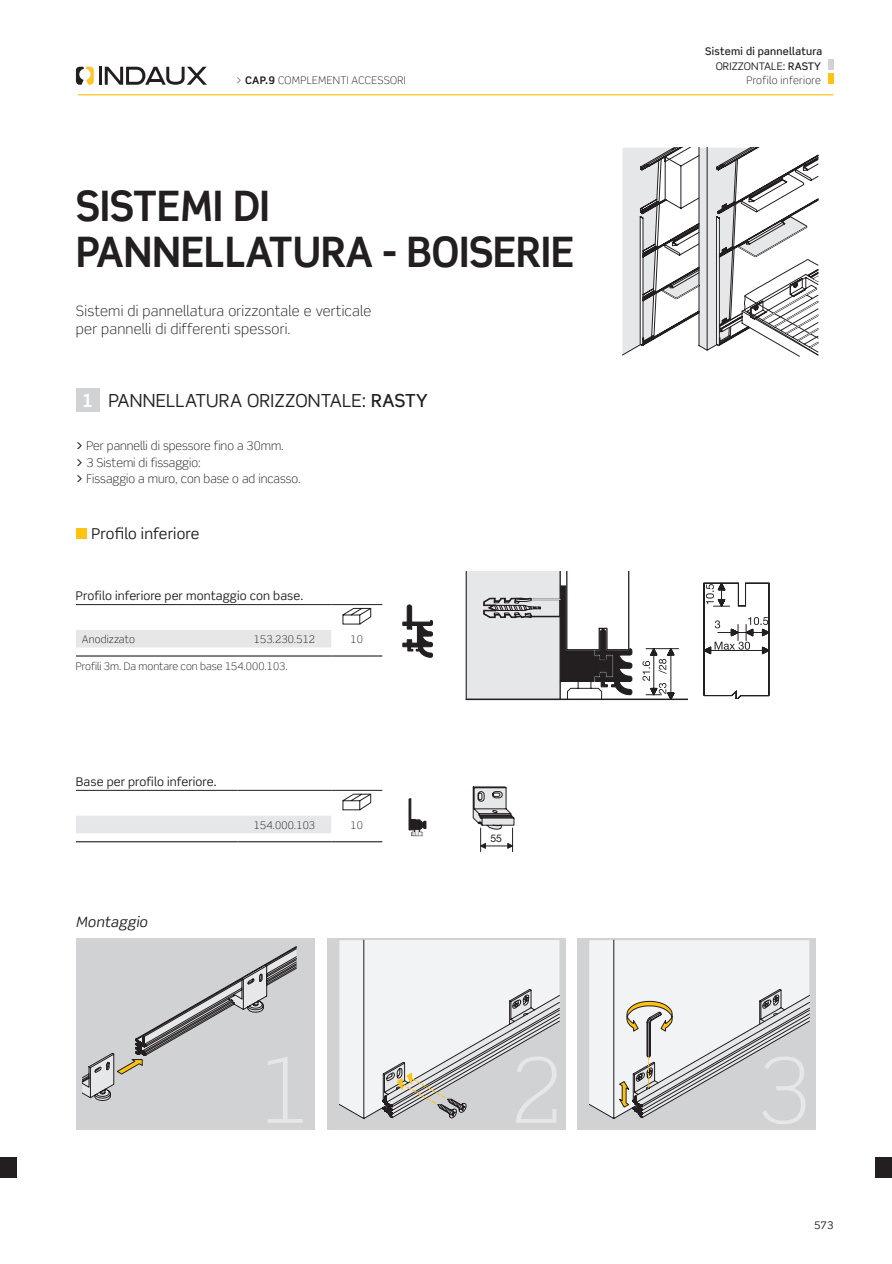
<style>
.page{position:relative;width:892px;height:1264px;background:#fff}
.page>*{position:absolute;margin:0;border:0;box-sizing:border-box;transform-origin:0 0}
.ind__PAGINA_CURSIVA{font:300 90px "Scene Pro";color:#e6e7e9}
.port__titulo{font:700 42px/46.5px "Scene Pro";letter-spacing:-.01em;color:#231f20;scale:.95 1}
.TITULU_1{font:18px "Scene Pro";letter-spacing:.01em;color:#231f20}
.TITULU_1-2{font:700 18px "Scene Pro";color:#fff}
.TITULU_2{font:15px "Scene Pro";letter-spacing:.01em;color:#231f20}
.ind__TXT_ook{font:300 14.25px "Scene Pro";letter-spacing:.015em;color:#231f20}
.TITULU_3{font:italic 14.25px "Scene Pro";letter-spacing:.01em;color:#231f20}
.descripción{font:300 12px "Scene Pro";color:#231f20}
.tabl__TITULO{font:12px "Scene Pro";letter-spacing:.005em;color:#231f20}
.notas{font:300 10.5px "Scene Pro";color:#231f20}
.tabl__texto{font:300 10.5px "Scene Pro";letter-spacing:.01em;color:#231f20}
.notas-2{font:300 10.5px "Scene Pro";letter-spacing:.03em;color:#231f20}
.cab__TITULU_Ø{font:500 10.5px "Scene Pro";letter-spacing:.02em;color:#231f20}
.cab__TITULU_1{font:10.5px "Scene Pro";letter-spacing:.01em;color:#231f20}
.cab__TITULU_2{font:300 10.5px "Scene Pro";letter-spacing:.03em;color:#231f20}
.s1{font-weight:700}
.s2{font-weight:500}
</style>
<div class="page">
<div style="left:828px;top:59px;width:5px;height:11px;background:#d1d2d4"></div>
<div style="left:828px;top:73px;width:5px;height:11px;background:#fec210"></div>
<hr style="left:78px;top:94px;width:755px;height:1px;background:#fec210">
<svg style="left:76px;top:67px;width:18px;height:18px"></svg>
<hr style="left:99px;top:67px;width:3px;height:18px;background:#231f20">
<svg style="left:105px;top:67px;width:102px;height:18px"></svg>
<div style="left:76px;top:631px;width:255px;height:16px;background:#e6e7e9"></div>
<hr style="left:76px;top:604px;width:161px;height:1px;background:#231f20">
<hr style="left:237px;top:604px;width:94px;height:1px;background:#231f20">
<hr style="left:331px;top:604px;width:51px;height:1px;background:#231f20">
<hr style="left:76px;top:655px;width:161px;height:1px;background:#231f20">
<hr style="left:237px;top:655px;width:94px;height:1px;background:#231f20">
<hr style="left:331px;top:655px;width:51px;height:1px;background:#231f20">
<hr style="left:76px;top:630px;width:161px;height:1px;background:#e6e7e9">
<hr style="left:237px;top:630px;width:94px;height:1px;background:#e6e7e9">
<svg style="left:342px;top:608px;width:29px;height:16px"></svg>
<div style="left:76px;top:817px;width:255px;height:16px;background:#e6e7e9"></div>
<hr style="left:76px;top:790px;width:161px;height:1px;background:#231f20">
<hr style="left:237px;top:790px;width:94px;height:1px;background:#231f20">
<hr style="left:331px;top:790px;width:51px;height:1px;background:#231f20">
<hr style="left:76px;top:841px;width:161px;height:1px;background:#231f20">
<hr style="left:237px;top:841px;width:94px;height:1px;background:#231f20">
<hr style="left:331px;top:841px;width:51px;height:1px;background:#231f20">
<hr style="left:76px;top:816px;width:161px;height:1px;background:#e6e7e9">
<hr style="left:237px;top:816px;width:94px;height:1px;background:#e6e7e9">
<svg style="left:342px;top:794px;width:29px;height:16px"></svg>
<svg style="left:402px;top:604px;width:31px;height:54px"></svg>
<hr style="left:466px;top:698px;width:221px;height:2px;background:#231f20">
<svg style="left:465px;top:571px;width:213px;height:129px"></svg>
<svg style="left:703px;top:582px;width:66px;height:116px"></svg>
<svg style="left:408px;top:798px;width:18px;height:38px"></svg>
<div style="left:76px;top:938px;width:238px;height:191px;background:#d1d2d4"></div>
<svg style="left:82px;top:946px;width:214px;height:154px"></svg>
<div style="left:327px;top:938px;width:238px;height:191px;background:#d1d2d4"></div>
<svg style="left:339px;top:940px;width:220px;height:179px"></svg>
<div style="left:577px;top:938px;width:238px;height:191px;background:#d1d2d4"></div>
<svg style="left:589px;top:940px;width:220px;height:179px"></svg>
<div style="left:76px;top:388px;width:24px;height:24px;background:#d1d2d4"></div>
<div style="left:76px;top:528px;width:11px;height:11px;background:#fec210"></div>
<svg style="left:622px;top:148px;width:196px;height:208px"></svg>
<div style="left:875px;top:1157px;width:16px;height:20px;background:#231f20"></div>
<div style="left:0;top:1157px;width:17px;height:20px;background:#231f20"></div>
<svg style="left:472px;top:786px;width:43px;height:66px"></svg>
<p class="cab__TITULU_Ø" style="left:705px;top:44px;width:118px">Sistemi di pannellatura</p>
<p class="notas-2" style="left:236px;top:74px;width:171px">&gt; <span class="s1">CAP.9</span> COMPLEMENTI ACCESSORI</p>
<p class="port__titulo" style="left:76px;top:182px;width:526px">SISTEMI DI<br>PANNELLATURA - BOISERIE</p>
<p class="ind__TXT_ook" style="left:76px;top:302px;width:297px">Sistemi di pannellatura orizzontale e verticale</p>
<p class="ind__TXT_ook" style="left:76px;top:320px;width:216px">per pannelli di differenti spessori.</p>
<p class="TITULU_1-2" style="left:82px;top:390px;width:13px">1</p>
<p class="TITULU_1" style="left:108px;top:389px;width:320px">PANNELLATURA ORIZZONTALE: <span class="s2">RASTY</span></p>
<p class="descripción" style="left:76px;top:438px;width:209px"><span class="s2">&gt;</span> Per pannelli di spessore fino a 30mm.</p>
<p class="descripción" style="left:76px;top:455px;width:126px"><span class="s2">&gt;</span> 3 Sistemi di fissaggio:</p>
<p class="descripción" style="left:76px;top:471px;width:226px"><span class="s2">&gt;</span> Fissaggio a muro, con base o ad incasso.</p>
<p class="TITULU_2" style="left:91px;top:524px;width:109px">Profilo inferiore</p>
<p class="tabl__TITULO" style="left:76px;top:588px;width:229px">Profilo inferiore per montaggio con base.</p>
<p class="tabl__texto" style="left:82px;top:632px;width:54px">Anodizzato</p>
<p class="notas" style="left:76px;top:660px;width:213px">Profili 3m. Da montare con base 154.000.103.</p>
<p class="tabl__texto" style="left:254px;top:633px;width:63px">153.230.512</p>
<p class="tabl__texto" style="left:350px;top:633px;width:14px">10</p>
<p class="tabl__TITULO" style="left:76px;top:774px;width:142px">Base per profilo inferiore.</p>
<p class="TITULU_3" style="left:76px;top:913px;width:73px">Montaggio</p>
<p class="tabl__texto" style="left:254px;top:819px;width:63px">154.000.103</p>
<p class="tabl__texto" style="left:350px;top:819px;width:14px">10</p>
<p class="cab__TITULU_1" style="left:715px;top:59px;width:107px">ORIZZONTALE: <span class="s2">RASTY</span></p>
<p class="cab__TITULU_2" style="left:746px;top:74px;width:76px">Profilo inferiore</p>
<p class="ind__PAGINA_CURSIVA" style="left:258px;top:1036px;width:55px">1</p>
<p class="ind__PAGINA_CURSIVA" style="left:510px;top:1036px;width:55px">2</p>
<p class="ind__PAGINA_CURSIVA" style="left:757px;top:1036px;width:55px">3</p>
<p class="cab__TITULU_1" style="left:814px;top:1218px;width:21px">573</p>
</div>
